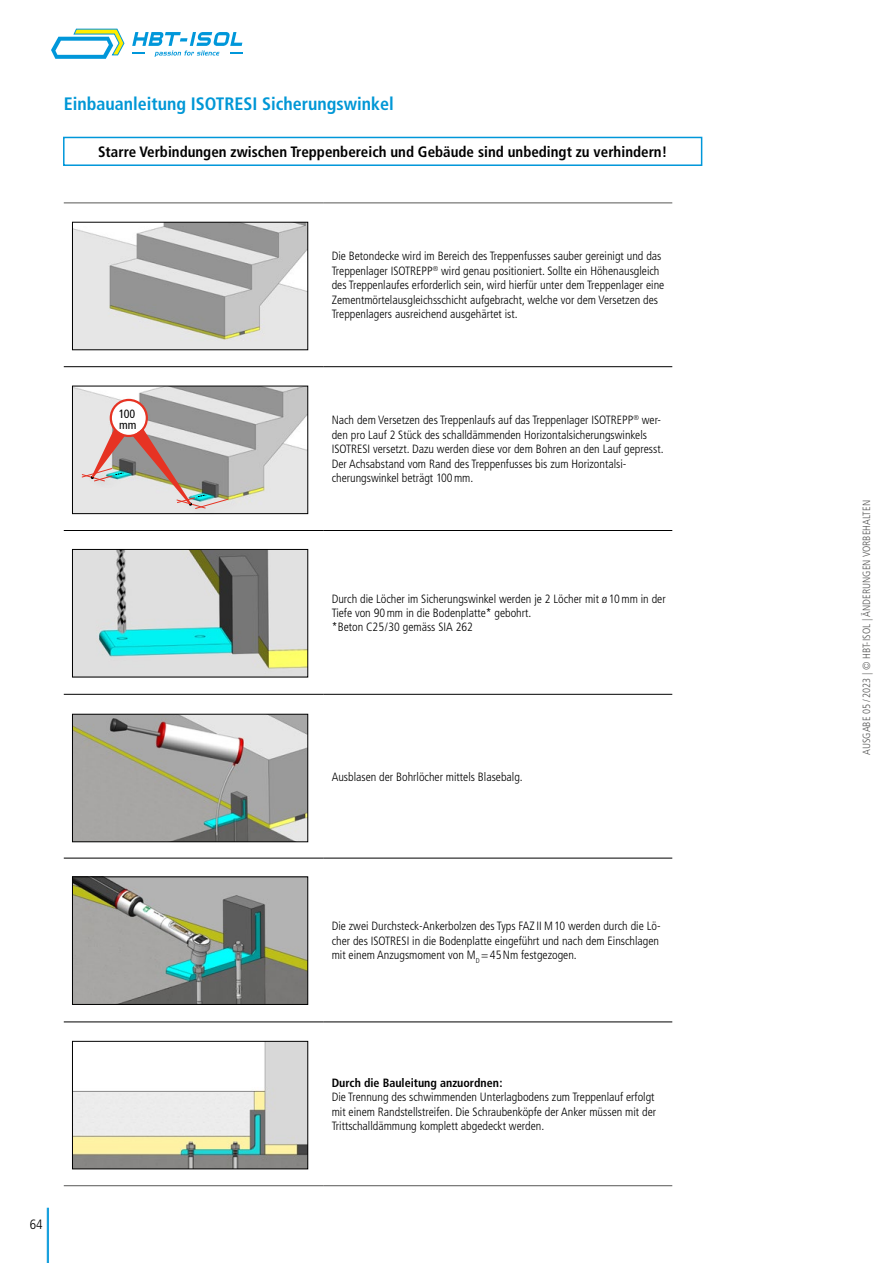
<style>
.page{position:relative;width:893px;height:1263px;background:#fff}
.page>*{position:absolute;margin:0;border:0;box-sizing:border-box;transform-origin:0 0}
.t1{font:700 condensed 18px "Frutiger LT Std";color:#0097d6}
.t2{font:700 condensed 15px "Frutiger LT Std";color:#000}
.t3{font:300 condensed 13.5px "Frutiger LT Std";color:#000}
.t4{font:300 condensed 12px/14.4px "Frutiger LT Std";color:#000}
.t5{font:700 condensed 12px "Frutiger LT Std";color:#000}
.t6{font:condensed 12px/10.5px "Frutiger LT Std";color:#000}
.t7{font:300 condensed 10.5px "Frutiger LT Std";letter-spacing:.005em;color:#575756}
</style>
<div class="page">
<svg style="left:132px;top:32px;width:110px;height:25px"></svg>
<svg style="left:51px;top:29px;width:73px;height:30px"></svg>
<hr style="left:47px;top:1208px;width:2px;height:55px;background:#0097da">
<img style="left:74px;top:224px;width:232px;height:124px">
<div style="left:72px;top:222px;width:236px;height:128px;border:1px solid #000"></div>
<img style="left:74px;top:551px;width:232px;height:124px">
<div style="left:72px;top:549px;width:236px;height:128px;border:1px solid #000"></div>
<img style="left:74px;top:716px;width:232px;height:124px">
<div style="left:72px;top:714px;width:236px;height:128px;border:1px solid #000"></div>
<img style="left:74px;top:879px;width:232px;height:124px">
<div style="left:72px;top:877px;width:236px;height:128px;border:1px solid #000"></div>
<img style="left:74px;top:1043px;width:232px;height:124px">
<div style="left:72px;top:1041px;width:236px;height:128px;border:1px solid #000"></div>
<img style="left:74px;top:388px;width:232px;height:124px">
<div style="left:72px;top:386px;width:236px;height:128px;border:1px solid #000"></div>
<div style="left:197px;top:496px;width:45px;height:24px;background:#000;opacity:.25"></div>
<div style="left:96px;top:472px;width:31px;height:21px;background:#e6e6e6"></div>
<div style="left:179px;top:496px;width:41px;height:24px;background:#000;opacity:.25"></div>
<div style="left:84px;top:471px;width:35px;height:21px;background:#e6e6e6"></div>
<div style="left:179px;top:494px;width:31px;height:20px;background:#e6e6e6"></div>
<div style="left:118px;top:470px;width:18px;height:16px;background:#000;opacity:.25"></div>
<div style="left:84px;top:465px;width:43px;height:23px;background:#000;opacity:.25"></div>
<div style="left:111px;top:400px;width:36px;height:36px;background:#fff;border-radius:50%"></div>
<div style="left:110px;top:399px;width:38px;height:38px;border:2px solid #e63323;border-radius:50%"></div>
<div style="left:91px;top:472px;width:19px;height:18px;background:#e3e3e3"></div>
<div style="left:189px;top:498px;width:19px;height:19px;background:#000;opacity:.25"></div>
<svg style="left:133px;top:428px;width:95px;height:81px;background:#b5a7a3"></svg>
<svg style="left:82px;top:429px;width:43px;height:52px;background:#ccb0ac"></svg>
<hr style="left:64px;top:203px;width:259px;height:1px;background:#575756">
<hr style="left:323px;top:203px;width:349px;height:1px;background:#575756">
<hr style="left:64px;top:1185px;width:259px;height:1px;background:#575756">
<hr style="left:323px;top:1185px;width:349px;height:1px;background:#575756">
<hr style="left:64px;top:366px;width:259px;height:1px;background:#000">
<hr style="left:323px;top:366px;width:349px;height:1px;background:#000">
<hr style="left:64px;top:530px;width:259px;height:1px;background:#000">
<hr style="left:323px;top:530px;width:349px;height:1px;background:#000">
<hr style="left:64px;top:694px;width:259px;height:1px;background:#000">
<hr style="left:323px;top:694px;width:349px;height:1px;background:#000">
<hr style="left:64px;top:858px;width:259px;height:1px;background:#000">
<hr style="left:64px;top:1022px;width:259px;height:1px;background:#000">
<hr style="left:323px;top:1022px;width:349px;height:1px;background:#000">
<hr style="left:323px;top:858px;width:349px;height:1px;background:#000">
<div style="left:63px;top:137px;width:639px;height:29px;border:2px solid #0097da"></div>
<h1 class="t1" style="left:64px;top:93px;width:331px">Einbauanleitung ISOTRESI Sicherungswinkel</h1>
<p class="t2" style="left:98px;top:143px;width:571px">Starre Verbindungen zwischen Treppenbereich und Gebäude sind unbedingt zu verhindern!</p>
<p class="t6" style="left:119px;top:409px;width:19px">100 mm</p>
<p class="t4" style="left:332px;top:249px;width:334px">Die Betondecke wird im Bereich des Treppenfusses sauber gereinigt und das Treppenlager ISOTREPP<sup>®</sup> wird genau positioniert. Sollte ein Höhenausgleich des Treppenlaufes erforderlich sein, wird hierfür unter dem Treppenlager eine Zementmörtelausgleichsschicht aufgebracht, welche vor dem Versetzen des Treppenlagers ausreichend ausgehärtet ist.</p>
<p class="t4" style="left:332px;top:413px;width:333px">Nach dem Versetzen des Treppenlaufs auf das Treppenlager ISOTREPP<sup>®</sup> wer&shy;den pro Lauf 2 Stück des schalldämmenden Horizontalsicherungswinkels ISOTRESI versetzt. Dazu werden diese vor dem Bohren an den Lauf gepresst.<br>Der Achsabstand vom Rand des Treppenfusses bis zum Horizontalsi&shy;cherungswinkel beträgt 100mm.</p>
<p class="t4" style="left:332px;top:591px;width:336px">Durch die Löcher im Sicherungswinkel werden je 2 Löcher mit ø 10mm in der<br>Tiefe von 90mm in die Bodenplatte* gebohrt.<br>*Beton C25/30 gemäss SIA 262</p>
<p class="t4" style="left:332px;top:769px;width:193px">Ausblasen der Bohrlöcher mittels Blasebalg.</p>
<p class="t3" style="left:30px;top:1216px;width:14px">64</p>
<p class="t4" style="left:332px;top:919px;width:330px;text-align:justify">Die zwei Durchsteck-Ankerbolzen des Typs FAZ II M10 werden durch die Lö&shy;cher des ISOTRESI in die Bodenplatte eingeführt und nach dem Einschlagen mit einem Anzugsmoment von M<sub>D</sub> =45Nm festgezogen.</p>
<p class="t5" style="left:332px;top:1075px;width:172px">Durch die Bauleitung anzuordnen:</p>
<p class="t4" style="left:332px;top:1090px;width:326px">Die Trennung des schwimmenden Unterlagbodens zum Treppenlauf erfolgt mit einem Randstellstreifen. Die Schraubenköpfe der Anker müssen mit der<br>Trittschalldämmung komplett abgedeckt werden.</p>
<p class="t7" style="left:861px;top:755px;width:256px;rotate:-90deg">AUSGABE 05 / 2023 | © HBT-ISOL | ÄNDERUNGEN VORBEHALTEN</p>
</div>
